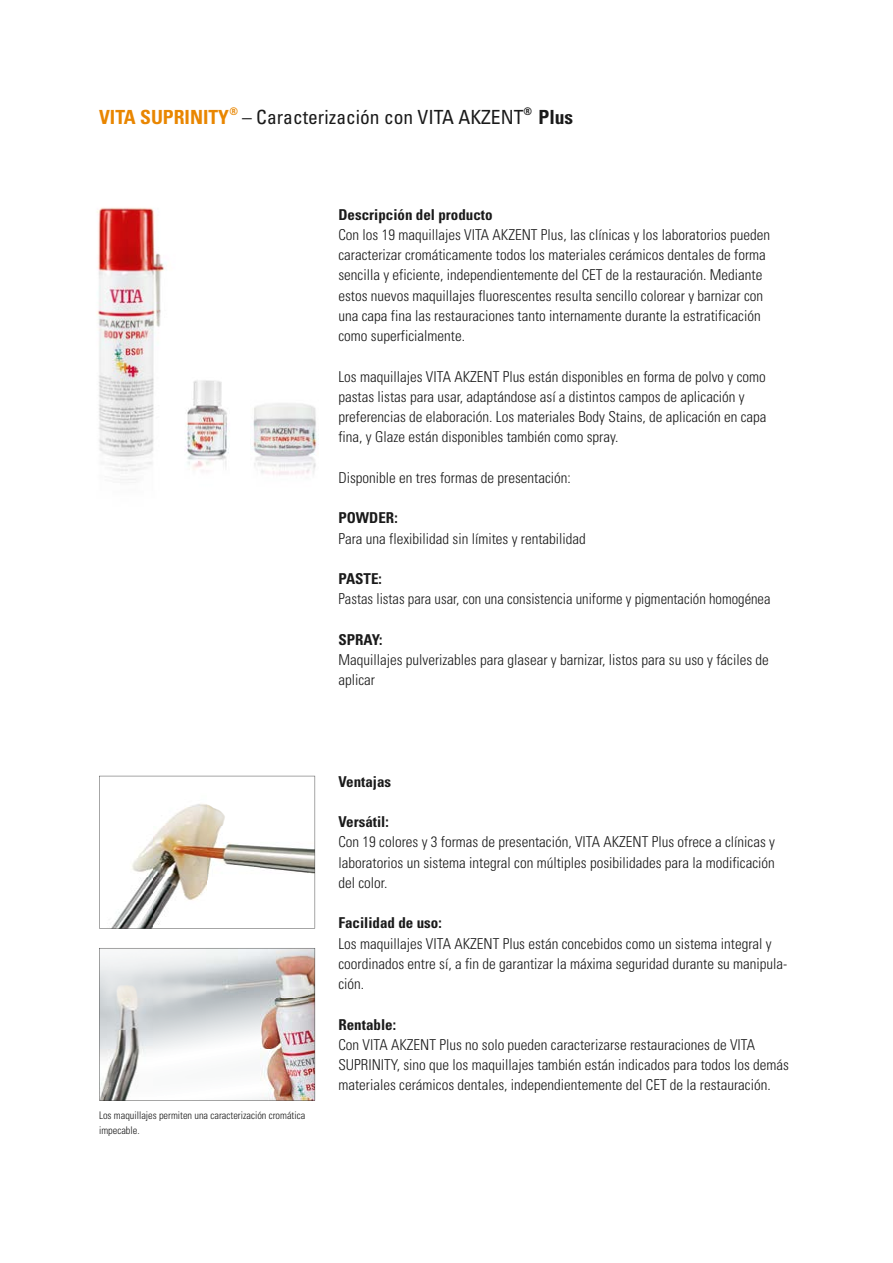
<style>
.page{position:relative;width:893px;height:1263px;background:#fff}
.page>*{position:absolute;margin:0;border:0;box-sizing:border-box;transform-origin:0 0}
.t1{font:condensed 19.5px "Univers";color:#1a1a1a}
.t2{font:300 condensed 15px/20.2px "Univers";color:#1a1a1a}
.t3{font:700 condensed 15px "Univers";color:#1a1a1a}
.t4{font:300 condensed 10.5px/14.7px "Univers";color:#1a1a1a}
.s1{font-weight:700;color:#e98600}
.s2{font-weight:700}
</style>
<div class="page">
<svg style="left:99px;top:776px;width:216px;height:152px"></svg>
<svg style="left:99px;top:948px;width:216px;height:152px"></svg>
<img style="left:97px;top:207px;width:69px;height:273px">
<img style="left:252px;top:403px;width:65px;height:72px">
<img style="left:185px;top:380px;width:45px;height:92px">
<h1 class="t1" style="left:99px;top:105px;width:476px"><span class="s1">VITA SUPRINITY</span><sup>®</sup> – Caracterización con VITA AKZENT<sup>®</sup> <span class="s2">Plus</span></h1>
<p class="t3" style="left:338px;top:205px;width:156px">Descripción del producto</p>
<p class="t2" style="left:338px;top:224px;width:433px">Con los 19 maquillajes VITA AKZENT Plus, las clínicas y los laboratorios pueden caracterizar cromáticamente todos los materiales cerámicos dentales de forma sencilla y eficiente, independientemente del CET de la restauración. Mediante estos nuevos maquillajes fluorescentes resulta sencillo colorear y barnizar con una capa fina las restauraciones tanto internamente durante la estratificación como superficialmente.</p>
<p class="t2" style="left:338px;top:366px;width:430px">Los maquillajes VITA AKZENT Plus están disponibles en forma de polvo y como pastas listas para usar, adaptándose así a distintos campos de aplicación y preferencias de elaboración. Los materiales Body Stains, de aplicación en capa fina, y Glaze están disponibles también como spray.</p>
<p class="t2" style="left:338px;top:467px;width:234px">Disponible en tres formas de presentación:</p>
<p class="t3" style="left:338px;top:509px;width:61px">POWDER:</p>
<p class="t2" style="left:338px;top:528px;width:249px">Para una flexibilidad sin límites y rentabilidad</p>
<p class="t3" style="left:338px;top:570px;width:45px">PASTE:</p>
<p class="t2" style="left:338px;top:589px;width:434px">Pastas listas para usar, con una consistencia uniforme y pigmentación homogénea</p>
<p class="t3" style="left:338px;top:630px;width:45px">SPRAY:</p>
<p class="t2" style="left:338px;top:649px;width:432px">Maquillajes pulverizables para glasear y barnizar, listos para su uso y fáciles de aplicar</p>
<p class="t4" style="left:99px;top:1108px;width:208px">Los maquillajes permiten una caracterización cromática impecable.</p>
<p class="t3" style="left:338px;top:772px;width:54px">Ventajas</p>
<p class="t3" style="left:338px;top:813px;width:52px">Versátil:</p>
<p class="t2" style="left:338px;top:832px;width:438px;text-align:justify">Con 19 colores y 3 formas de presentación, VITA AKZENT Plus ofrece a clínicas y laboratorios un sistema integral con múltiples posibilidades para la modificación del color.</p>
<p class="t3" style="left:338px;top:914px;width:105px">Facilidad de uso:</p>
<p class="t2" style="left:338px;top:933px;width:450px">Los maquillajes VITA AKZENT Plus están concebidos como un sistema integral y coordinados entre sí, a fin de garantizar la máxima seguridad durante su manipula&shy;ción.</p>
<p class="t3" style="left:338px;top:1015px;width:59px">Rentable:</p>
<p class="t2" style="left:338px;top:1034px;width:452px">Con VITA AKZENT Plus no solo pueden caracterizarse restauraciones de VITA<br>SUPRINITY, sino que los maquillajes también están indicados para todos los demás materiales cerámicos dentales, independientemente del CET de la restauración.</p>
</div>
